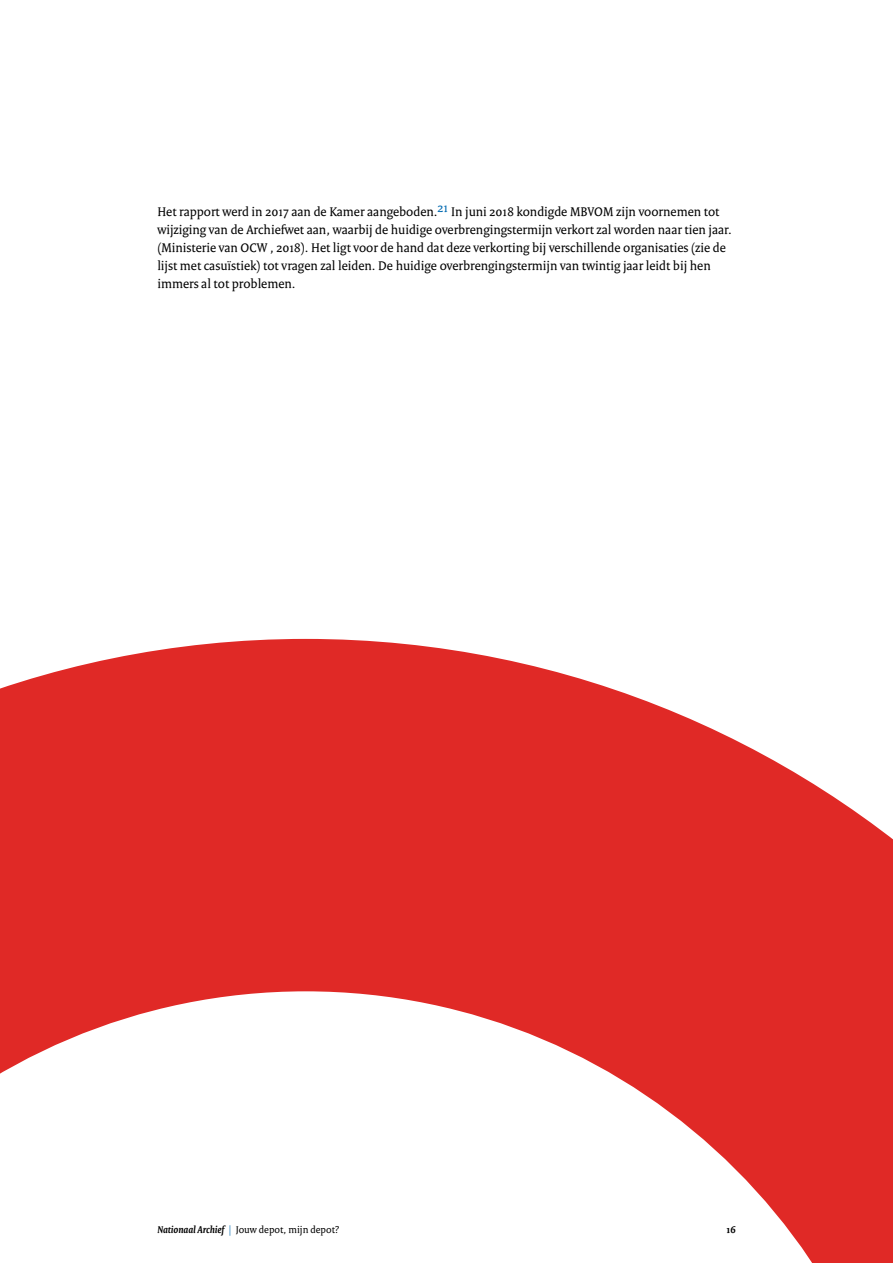
<style>
.page{position:relative;width:893px;height:1263px;background:#fff}
.page>*{position:absolute;margin:0;border:0;box-sizing:border-box;transform-origin:0 0}
.t1{font:13.5px/18px "Rijksoverheid Serif";color:#000}
.t2{font:10.5px "Rijksoverheid Serif";color:#000}
.t3{font:700 10.5px "Rijksoverheid Serif";color:#000}
.s1{font-weight:700;font-style:italic}
.s2{color:#0069b0}
</style>
<div class="page">
<svg style="left:0;top:639px;width:893px;height:624px;fill:#e02926"></svg>
<p class="t1" style="left:157px;top:203px;width:576px">Het rapport werd in 2017 aan de Kamer aangeboden.<sup>21</sup> In juni 2018 kondigde MBVOM zijn voornemen tot wijziging van de Archiefwet aan, waarbij de huidige overbrengingstermijn verkort zal worden naar tien jaar. (Ministerie van OCW , 2018). Het ligt voor de hand dat deze verkorting bij verschillende organisaties (zie de lijst met casuïstiek) tot vragen zal leiden. De huidige overbrengingstermijn van twintig jaar leidt bij hen immers al tot problemen.</p>
<p class="t2" style="left:157px;top:1223px;width:184px"><span class="s1">Nationaal Archief</span> <span class="s2">|</span> Jouw depot, mijn depot?</p>
<p class="t3" style="left:726px;top:1223px;width:11px">16</p>
</div>
